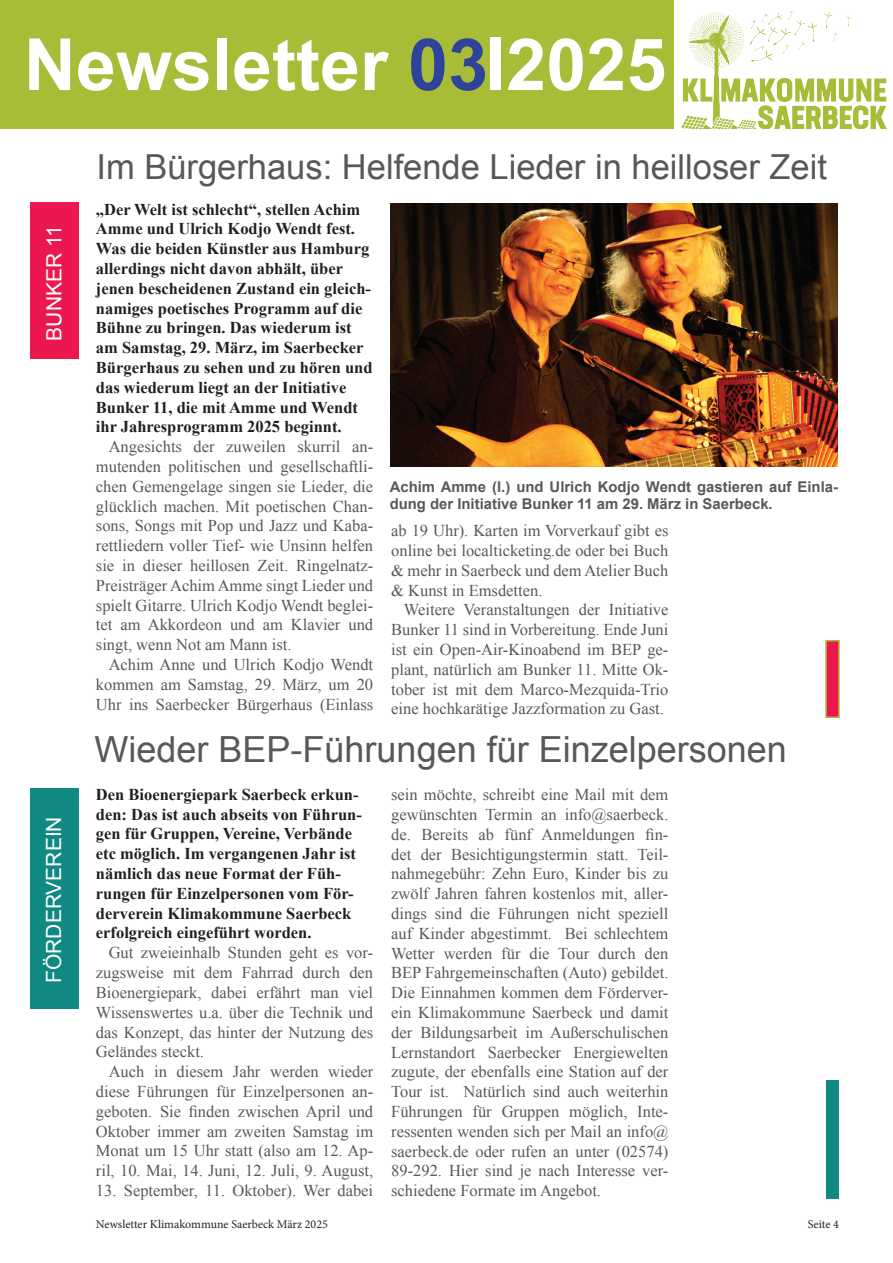
<style>
.page{position:relative;width:893px;height:1263px;background:#fff}
.page>*{position:absolute;margin:0;border:0;box-sizing:border-box;transform-origin:0 0}
.t1{font:700 72px "Arial";color:#fff}
.t2{font:36px "Arial";color:#57585a}
.t3{font:34.5px "Arial";color:#57585a}
.t4{font:21px "Arial";color:#fff}
.t5{font:16.5px/19.8px "Times New Roman";color:#57585a;text-align:justify}
.t6{font:700 16.5px/19.8px "Times New Roman";color:#231f20}
.t7{font:700 14.85px/17.9px "Arial";color:#57585a}
.t8{font:12px "Minion Pro";color:#231f20}
.s1{color:#2e449c}
</style>
<div class="page">
<img style="left:681px;top:10px;width:205px;height:119px">
<div style="left:30px;top:202px;width:48px;height:157px;background:#ed1750"></div>
<div style="left:0;top:0;width:673px;height:129px;background:#a9bc38"></div>
<div style="left:491px;top:37px;width:10px;height:53px;background:#fff"></div>
<div style="left:825px;top:640px;width:15px;height:78px;background:#ed1750;border:2px solid #a9bc38"></div>
<div style="left:826px;top:1080px;width:13px;height:119px;background:#0f8981"></div>
<div style="left:30px;top:789px;width:48px;height:220px;background:#0f8981"></div>
<img style="left:391px;top:203px;width:446px;height:264px">
<h1 class="t1" style="left:24px;top:17px;width:644px">Newsletter <span class="s1">03</span> 2025</h1>
<h1 class="t1" style="left:9px;top:23px;width:366px">Newsletter</h1>
<p class="t4" style="left:40px;top:341px;width:117px;rotate:-90deg">BUNKER 11</p>
<p class="t4" style="left:40px;top:983px;width:168px;rotate:-90deg">FÖRDERVEREIN</p>
<h3 class="t3" style="left:96px;top:145px;width:732px">Im Bürgerhaus: Helfende Lieder in heilloser Zeit</h3>
<p class="t6" style="left:96px;top:199px;width:278px">„Der Welt ist schlecht“, stellen Achim Amme und Ulrich Kodjo Wendt fest.<br>Was die beiden Künstler aus Hamburg allerdings nicht davon abhält, über jenen bescheidenen Zustand ein gleich&shy;namiges poetisches Programm auf die Bühne zu bringen. Das wiederum ist am Samstag, 29. März, im Saerbecker Bürgerhaus zu sehen und zu hören und das wiederum liegt an der Initiative Bunker 11, die mit Amme und Wendt ihr Jahresprogramm 2025 beginnt.</p>
<p class="t5" style="left:96px;top:436px;width:279px;text-indent:13px">Angesichts der zuweilen skurril an&shy;mutenden politischen und gesellschaftli&shy;chen Gemengelage singen sie Lieder, die glücklich machen. Mit poetischen Chan&shy;sons, Songs mit Pop und Jazz und Kaba&shy;rettliedern voller Tief- wie Unsinn helfen sie in dieser heillosen Zeit. Ringelnatz-Preisträger Achim Amme singt Lieder und spielt Gitarre. Ulrich Kodjo Wendt beglei&shy;tet am Akkordeon und am Klavier und singt, wenn Not am Mann ist.</p>
<p class="t5" style="left:96px;top:654px;width:279px;text-indent:13px">Achim Anne und Ulrich Kodjo Wendt kommen am Samstag, 29. März, um 20<br>Uhr ins Saerbecker Bürgerhaus (Einlass</p>
<p class="t7" style="left:390px;top:478px;width:450px">Achim Amme (l.) und Ulrich Kodjo Wendt gastieren auf Einla&shy;dung der Initiative Bunker 11 am 29. März in Saerbeck.</p>
<p class="t5" style="left:391px;top:520px;width:279px">ab 19 Uhr). Karten im Vorverkauf gibt es online bei localticketing.de oder bei Buch &amp; mehr in Saerbeck und dem Atelier Buch &amp; Kunst in Emsdetten.</p>
<p class="t5" style="left:391px;top:600px;width:279px;text-indent:13px">Weitere Veranstaltungen der Initiative Bunker 11 sind in Vorbereitung. Ende Juni ist ein Open-Air-Kinoabend im BEP ge&shy;plant, natürlich am Bunker 11. Mitte Ok&shy;tober ist mit dem Marco-Mezquida-Trio eine hochkarätige Jazzformation zu Gast.</p>
<h2 class="t2" style="left:95px;top:726px;width:694px">Wieder BEP-Führungen für Einzelpersonen</h2>
<p class="t6" style="left:96px;top:784px;width:267px">Den Bioenergiepark Saerbeck erkun&shy;den: Das ist auch abseits von Führun&shy;gen für Gruppen, Vereine, Verbände etc möglich. Im vergangenen Jahr ist nämlich das neue Format der Füh&shy;rungen für Einzelpersonen vom För&shy;derverein Klimakommune Saerbeck erfolgreich eingeführt worden.</p>
<p class="t5" style="left:96px;top:942px;width:279px;text-indent:13px">Gut zweieinhalb Stunden geht es vor&shy;zugsweise mit dem Fahrrad durch den Bioenergiepark, dabei erfährt man viel Wissenswertes u.a. über die Technik und das Konzept, das hinter der Nutzung des Geländes steckt.</p>
<p class="t5" style="left:96px;top:1061px;width:279px;text-indent:13px">Auch in diesem Jahr werden wieder diese Führungen für Einzelpersonen an&shy;geboten. Sie finden zwischen April und Oktober immer am zweiten Samstag im Monat um 15 Uhr statt (also am 12. Ap&shy;ril, 10. Mai, 14. Juni, 12. Juli, 9. August,</p>
<p class="t5" style="left:96px;top:1180px;width:279px">13. September, 11. Oktober). Wer dabei</p>
<p class="t5" style="left:391px;top:784px;width:279px">sein möchte, schreibt eine Mail mit dem gewünschten Termin an info@saerbeck. de. Bereits ab fünf Anmeldungen fin&shy;det der Besichtigungstermin statt. Teil&shy;nahmegebühr: Zehn Euro, Kinder bis zu zwölf Jahren fahren kostenlos mit, aller&shy;dings sind die Führungen nicht speziell auf Kinder abgestimmt. Bei schlechtem Wetter werden für die Tour durch den BEP Fahrgemeinschaften (Auto) gebildet.<br>Die Einnahmen kommen dem Förderver&shy;ein Klimakommune Saerbeck und damit der Bildungsarbeit im Außerschulischen Lernstandort Saerbecker Energiewelten zugute, der ebenfalls eine Station auf der Tour ist. Natürlich sind auch weiterhin Führungen für Gruppen möglich, Inte&shy;ressenten wenden sich per Mail an info@ saerbeck.de oder rufen an unter (02574)<br>89-292. Hier sind je nach Interesse ver&shy;schiedene Formate im Angebot.</p>
<p class="t8" style="left:96px;top:1216px;width:233px">Newsletter Klimakommune Saerbeck März 2025</p>
<p class="t8" style="left:808px;top:1216px;width:33px">Seite 4</p>
</div>
